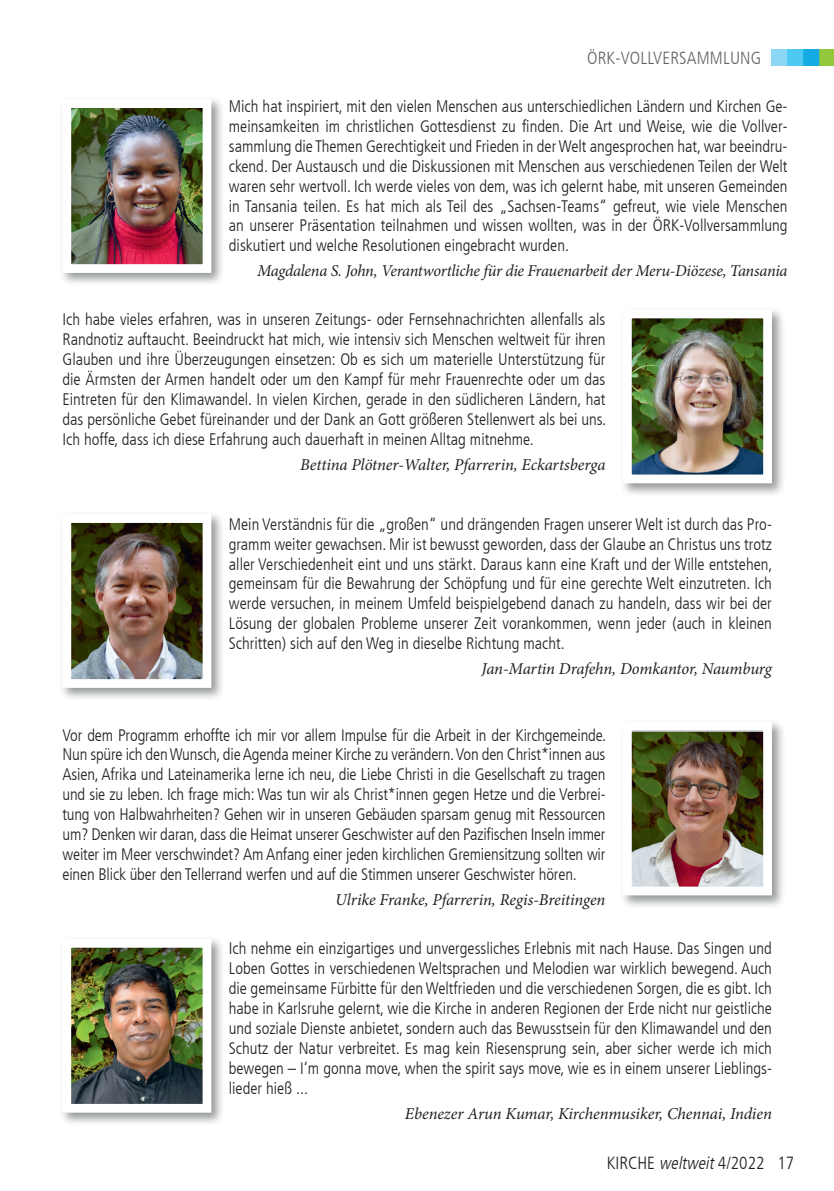
<style>
.page{position:relative;width:834px;height:1191px;background:#fff}
.page>*{position:absolute;margin:0;border:0;box-sizing:border-box;transform-origin:0 0}
.t1{font:300 condensed 17.5px "Frutiger LT";color:#231f20}
.t2{font:300 condensed 17.5px "Frutiger LT";letter-spacing:.01em;color:#636366}
.t3{font:300 condensed 16.62px/19.9px "Frutiger LT";color:#231f20;text-align:justify}
.t4{font:italic 16.62px "Minion Pro";letter-spacing:-.01em;color:#231f20}
.s1{font-style:italic}
</style>
<div class="page">
<img style="left:771px;top:50px;width:62px;height:15px">
<div style="left:59px;top:96px;width:166px;height:190px;background:#75797b;opacity:.75"></div>
<img style="left:72px;top:109px;width:129px;height:154px">
<div style="left:62px;top:99px;width:149px;height:174px;border:9px solid #fff"></div>
<div style="left:619px;top:306px;width:166px;height:190px;background:#75797b;opacity:.75"></div>
<img style="left:633px;top:320px;width:128px;height:153px">
<div style="left:623px;top:310px;width:148px;height:173px;border:9px solid #fff"></div>
<div style="left:59px;top:511px;width:166px;height:190px;background:#75797b;opacity:.75"></div>
<img style="left:72px;top:524px;width:129px;height:154px">
<div style="left:62px;top:514px;width:149px;height:174px;border:9px solid #fff"></div>
<div style="left:619px;top:718px;width:166px;height:190px;background:#75797b;opacity:.75"></div>
<img style="left:633px;top:732px;width:128px;height:153px">
<div style="left:623px;top:721px;width:148px;height:174px;border:9px solid #fff"></div>
<div style="left:59px;top:935px;width:166px;height:191px;background:#75797b;opacity:.75"></div>
<img style="left:72px;top:949px;width:129px;height:153px">
<div style="left:62px;top:939px;width:149px;height:173px;border:9px solid #fff"></div>
<p class="t2" style="left:587px;top:48px;width:176px">ÖRK-VOLLVERSAMMLUNG</p>
<p class="t3" style="left:229px;top:96px;width:560px">Mich hat inspiriert, mit den vielen Menschen aus unterschiedlichen Ländern und Kirchen Ge&shy;meinsamkeiten im christlichen Gottesdienst zu finden. Die Art und Weise, wie die Vollver&shy;sammlung die Themen Gerechtigkeit und Frieden in der Welt angesprochen hat, war beeindru&shy;ckend. Der Austausch und die Diskussionen mit Menschen aus verschiedenen Teilen der Welt waren sehr wertvoll. Ich werde vieles von dem, was ich gelernt habe, mit unseren Gemeinden in Tansania teilen. Es hat mich als Teil des „Sachsen-Teams“ gefreut, wie viele Menschen an unserer Präsentation teilnahmen und wissen wollten, was in der ÖRK-Vollversammlung diskutiert und welche Resolutionen eingebracht wurden.</p>
<p class="t4" style="left:257px;top:260px;width:531px">Magdalena S. John, Verantwortliche für die Frauenarbeit der Meru-Diözese, Tansania</p>
<p class="t3" style="left:62px;top:309px;width:545px">Ich habe vieles erfahren, was in unseren Zeitungs- oder Fernsehnachrichten allenfalls als Randnotiz auftaucht. Beeindruckt hat mich, wie intensiv sich Menschen weltweit für ihren Glauben und ihre Überzeugungen einsetzen: Ob es sich um materielle Unterstützung für die Ärmsten der Armen handelt oder um den Kampf für mehr Frauenrechte oder um das Eintreten für den Klimawandel. In vielen Kirchen, gerade in den südlicheren Ländern, hat das persönliche Gebet füreinander und der Dank an Gott größeren Stellenwert als bei uns.<br>Ich hoffe, dass ich diese Erfahrung auch dauerhaft in meinen Alltag mitnehme.</p>
<p class="t4" style="left:300px;top:453px;width:307px">Bettina Plötner-Walter, Pfarrerin, Eckartsberga</p>
<p class="t3" style="left:229px;top:514px;width:545px">Mein Verständnis für die „großen“ und drängenden Fragen unserer Welt ist durch das Pro&shy;gramm weiter gewachsen. Mir ist bewusst geworden, dass der Glaube an Christus uns trotz aller Verschiedenheit eint und uns stärkt. Daraus kann eine Kraft und der Wille entstehen, gemeinsam für die Bewahrung der Schöpfung und für eine gerechte Welt einzutreten. Ich werde versuchen, in meinem Umfeld beispielgebend danach zu handeln, dass wir bei der Lösung der globalen Probleme unserer Zeit vorankommen, wenn jeder (auch in kleinen Schritten) sich auf den Weg in dieselbe Richtung macht.</p>
<p class="t4" style="left:481px;top:657px;width:292px">Jan-Martin Drafehn, Domkantor, Naumburg</p>
<p class="t3" style="left:62px;top:725px;width:545px">Vor dem Programm erhoffte ich mir vor allem Impulse für die Arbeit in der Kirchgemeinde.<br>Nun spüre ich den Wunsch, die Agenda meiner Kirche zu verändern. Von den Christ*innen aus Asien, Afrika und Lateinamerika lerne ich neu, die Liebe Christi in die Gesellschaft zu tragen und sie zu leben. Ich frage mich: Was tun wir als Christ*innen gegen Hetze und die Verbrei&shy;tung von Halbwahrheiten? Gehen wir in unseren Gebäuden sparsam genug mit Ressourcen um? Denken wir daran, dass die Heimat unserer Geschwister auf den Pazifischen Inseln immer weiter im Meer verschwindet? Am Anfang einer jeden kirchlichen Gremiensitzung sollten wir einen Blick über den Tellerrand werfen und auf die Stimmen unserer Geschwister hören.</p>
<p class="t4" style="left:335px;top:888px;width:272px">Ulrike Franke, Pfarrerin, Regis-Breitingen</p>
<p class="t3" style="left:229px;top:939px;width:544px">Ich nehme ein einzigartiges und unvergessliches Erlebnis mit nach Hause. Das Singen und Loben Gottes in verschiedenen Weltsprachen und Melodien war wirklich bewegend. Auch die gemeinsame Fürbitte für den Weltfrieden und die verschiedenen Sorgen, die es gibt. Ich habe in Karlsruhe gelernt, wie die Kirche in anderen Regionen der Erde nicht nur geistliche und soziale Dienste anbietet, sondern auch das Bewusstsein für den Klimawandel und den Schutz der Natur verbreitet. Es mag kein Riesensprung sein, aber sicher werde ich mich bewegen – I‘m gonna move, when the spirit says move, wie es in einem unserer Lieblings&shy;lieder hieß ...</p>
<p class="t4" style="left:405px;top:1102px;width:368px">Ebenezer Arun Kumar, Kirchenmusiker, Chennai, Indien</p>
<p class="t1" style="left:606px;top:1153px;width:189px">KIRCHE <span class="s1">weltweit</span>4/2022 17</p>
</div>
